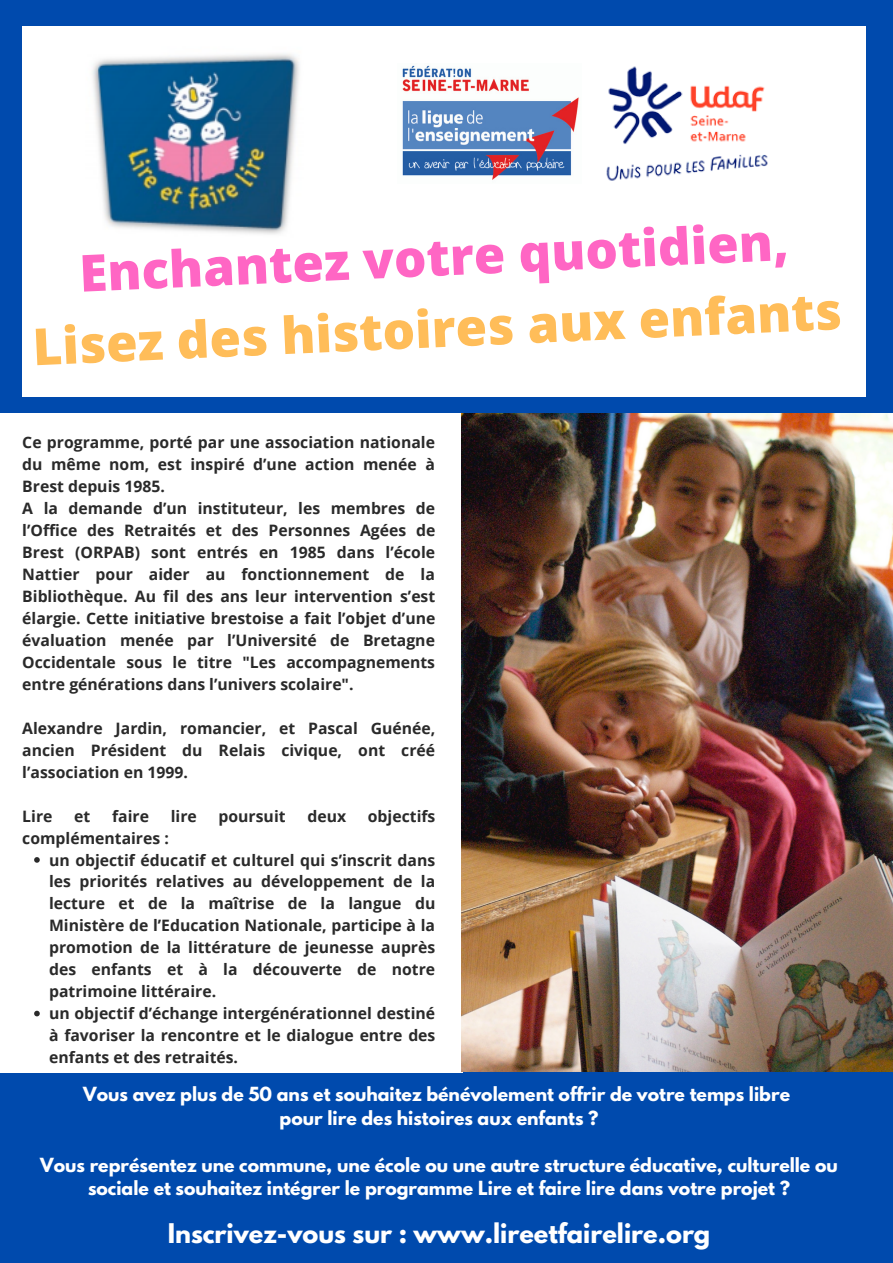
<style>
.page{position:relative;width:893px;height:1263px;background:#004aad}
.page>*{position:absolute;margin:0;border:0;box-sizing:border-box;transform-origin:0 0}
.t1{font:800 51px "Open Sans";color:#ffbd59}
.t2{font:800 51px "Open Sans";color:#ff66c4}
.t3{font:700 24px "League Spartan";color:#fff}
.t4{font:700 17.25px/23.6px "League Spartan";color:#fff;text-align:center}
.t5{font:700 15.75px/22px "Open Sans";color:#2a2a2a;text-align:justify}
</style>
<div class="page">
<div style="left:0;top:413px;width:463px;height:659px;background:#fff"></div>
<div style="left:22px;top:27px;width:844px;height:370px;background:#fff"></div>
<img style="left:402px;top:65px;width:177px;height:115px">
<img style="left:606px;top:66px;width:162px;height:115px">
<img style="left:92px;top:54px;width:207px;height:180px">
<svg style="left:34px;top:857px;width:6px;height:6px"></svg>
<svg style="left:34px;top:1011px;width:6px;height:5px"></svg>
<img style="left:462px;top:413px;width:431px;height:658px">
<p class="t2" style="left:77px;top:240px;width:711px;rotate:-3deg">Enchantez votre quotidien,</p>
<p class="t1" style="left:31px;top:314px;width:811px;rotate:-3deg">Lisez des histoires aux enfants</p>
<p class="t5" style="left:22px;top:431px;width:414px">Ce programme, porté par une association nationale du même nom, est inspiré d’une action menée à Brest depuis 1985.</p>
<p class="t5" style="left:22px;top:497px;width:414px">A la demande d’un instituteur, les membres de l’Office des Retraités et des Personnes Agées de Brest (ORPAB) sont entrés en 1985 dans l’école Nattier pour aider au fonctionnement de la Bibliothèque. Au fil des ans leur intervention s’est élargie. Cette initiative brestoise a fait l’objet d’une évaluation menée par l’Université de Bretagne Occidentale sous le titre "Les accompagnements entre générations dans l’univers scolaire".</p>
<p class="t5" style="left:22px;top:717px;width:414px">Alexandre Jardin, romancier, et Pascal Guénée, ancien Président du Relais civique, ont créé l’association en 1999.</p>
<p class="t5" style="left:22px;top:804px;width:32px">Lire</p>
<p class="t5" style="left:74px;top:804px;width:18px">et</p>
<p class="t5" style="left:112px;top:804px;width:38px">faire</p>
<p class="t5" style="left:171px;top:804px;width:28px">lire</p>
<p class="t5" style="left:219px;top:804px;width:69px">poursuit</p>
<p class="t5" style="left:307px;top:804px;width:40px">deux</p>
<p class="t5" style="left:368px;top:804px;width:69px">objectifs</p>
<p class="t5" style="left:22px;top:826px;width:148px">complémentaires :</p>
<p class="t5" style="left:49px;top:848px;width:388px">un objectif éducatif et culturel qui s’inscrit dans les priorités relatives au développement de la lecture et de la maîtrise de la langue du Ministère de l’Education Nationale, participe à la promotion de la littérature de jeunesse auprès des enfants et à la découverte de notre patrimoine littéraire.</p>
<p class="t5" style="left:49px;top:1002px;width:388px">un objectif d’échange intergénérationnel destiné à favoriser la rencontre et le dialogue entre des enfants et des retraités.</p>
<p class="t4" style="left:83px;top:1084px;width:708px">Vous avez plus de 50 ans et souhaitez bénévolement offrir de votre temps libre</p>
<p class="t4" style="left:280px;top:1108px;width:320px">pour lire des histoires aux enfants ?</p>
<p class="t4" style="left:40px;top:1155px;width:799px">Vous représentez une commune, une école ou une autre structure éducative, culturelle ou sociale et souhaitez intégrer le programme Lire et faire lire dans votre projet ?</p>
<p class="t3" style="left:168px;top:1221px;width:544px">Inscrivez-vous sur : www.lireetfairelire.org</p>
</div>
